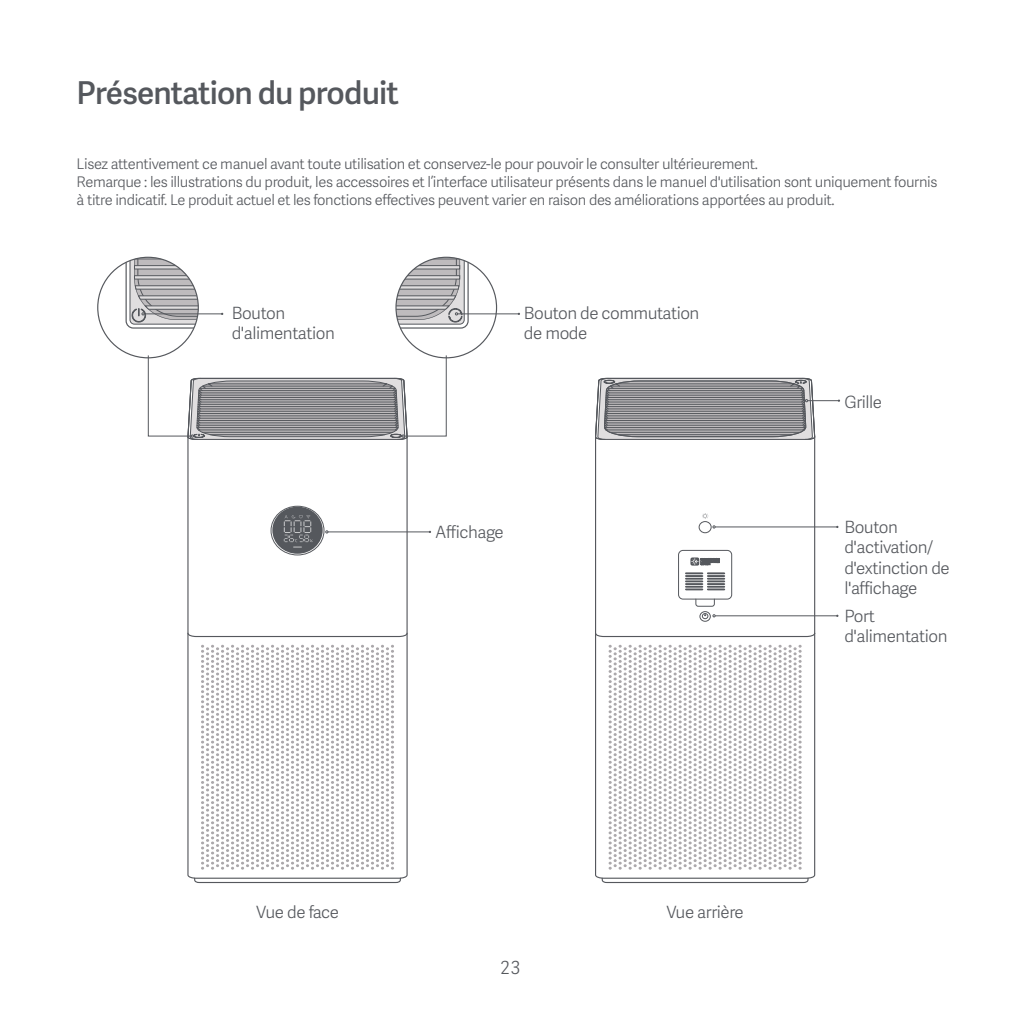
<style>
.page{position:relative;width:1021px;height:1021px;background:#fff}
.page>*{position:absolute;margin:0;border:0;box-sizing:border-box;transform-origin:0 0}
.t1{font:31.5px "Adelle Sans Sb";letter-spacing:-.025em;color:#55585d}
.t2{font:18px "Adelle Sans Lt";color:#55585d}
.t3{font:16.88px/20.2px "Adelle Sans Lt";letter-spacing:-.025em;color:#55585d}
.t4{font:14.62px/18px "Adelle Sans Lt";letter-spacing:-.025em;color:#55585d}
</style>
<div class="page">
<hr style="left:595px;top:437px;width:1px;height:196px;background:#55585d">
<hr style="left:814px;top:437px;width:1px;height:196px;background:#55585d">
<svg style="left:595px;top:632px;width:220px;height:247px"></svg>
<svg style="left:601px;top:877px;width:208px;height:6px"></svg>
<div style="left:698px;top:521px;width:13px;height:12px;border:1px solid #55585d;border-radius:50%"></div>
<div style="left:699px;top:611px;width:11px;height:10px;border:1px solid #55585d;border-radius:50%"></div>
<div style="left:678px;top:550px;width:54px;height:49px;border:1px solid #55585d;border-radius:4px"></div>
<svg style="left:695px;top:598px;width:20px;height:9px"></svg>
<svg style="left:686px;top:572px;width:38px;height:18px"></svg>
<svg style="left:690px;top:557px;width:29px;height:8px"></svg>
<svg style="left:702px;top:513px;width:6px;height:6px"></svg>
<svg style="left:187px;top:458px;width:221px;height:174px"></svg>
<svg style="left:187px;top:632px;width:221px;height:247px"></svg>
<svg style="left:193px;top:877px;width:208px;height:6px"></svg>
<div style="left:271px;top:506px;width:53px;height:49px;border:1px solid #55585d;border-radius:50%"></div>
<div style="left:272px;top:506px;width:51px;height:47px;background:#55585d;border-radius:50%"></div>
<svg style="left:201px;top:644px;width:193px;height:225px"></svg>
<svg style="left:284px;top:515px;width:28px;height:32px"></svg>
<hr style="left:715px;top:615px;width:122px;height:1px;background:#55585d">
<svg style="left:702px;top:613px;width:13px;height:6px"></svg>
<hr style="left:715px;top:526px;width:122px;height:1px;background:#55585d">
<hr style="left:807px;top:400px;width:32px;height:1px;background:#55585d">
<svg style="left:595px;top:377px;width:220px;height:81px"></svg>
<svg style="left:148px;top:355px;width:299px;height:103px"></svg>
<hr style="left:328px;top:531px;width:102px;height:1px;background:#55585d">
<hr style="left:144px;top:313px;width:78px;height:1px;background:#55585d">
<svg style="left:125px;top:257px;width:73px;height:71px"></svg>
<hr style="left:457px;top:313px;width:62px;height:1px;background:#55585d">
<svg style="left:396px;top:257px;width:72px;height:71px"></svg>
<h1 class="t1" style="left:77px;top:70px;width:324px">Présentation du produit</h1>
<p class="t4" style="left:77px;top:154px;width:862px">Lisez attentivement ce manuel avant toute utilisation et conservez-le pour pouvoir le consulter ultérieurement.<br>Remarque : les illustrations du produit, les accessoires et l’interface utilisateur présents dans le manuel d'utilisation sont uniquement fournis à titre indicatif. Le produit actuel et les fonctions effectives peuvent varier en raison des améliorations apportées au produit.</p>
<p class="t3" style="left:232px;top:302px;width:105px">Bouton d'alimentation</p>
<p class="t3" style="left:524px;top:302px;width:177px">Bouton de commutation de mode</p>
<p class="t3" style="left:435px;top:521px;width:70px">Affichage</p>
<p class="t3" style="left:844px;top:391px;width:39px">Grille</p>
<p class="t3" style="left:844px;top:516px;width:107px">Bouton d'activation/ d'extinction de l'affichage</p>
<p class="t3" style="left:844px;top:605px;width:105px">Port d'alimentation</p>
<p class="t3" style="left:256px;top:901px;width:84px">Vue de face</p>
<p class="t3" style="left:666px;top:901px;width:79px">Vue arrière</p>
<p class="t2" style="left:500px;top:955px;width:22px">23</p>
</div>
